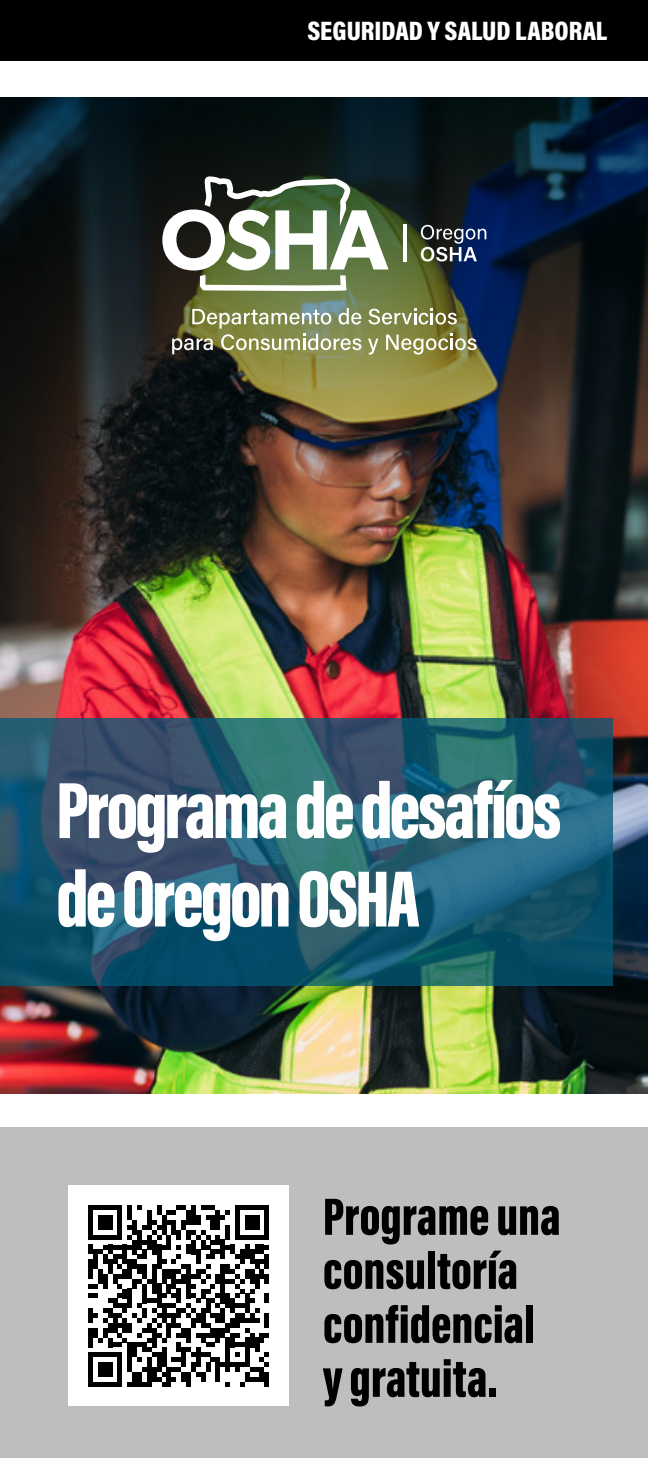
<style>
.page{position:relative;width:648px;height:1458px;background:#fff}
.page>*{position:absolute;margin:0;border:0;box-sizing:border-box;transform-origin:0 0}
.t1{font:900 82.12px/88.4px "Acumin Pro Extra Cond";letter-spacing:-.035em;color:#fff}
.t2{font:900 54px/54px "Acumin Pro Extra Cond";color:#000}
.t3{font:900 27px "Acumin Pro Cond";color:#fff}
</style>
<div class="page">
<div style="left:0;top:0;width:648px;height:61px;background:#000"></div>
<img style="left:0;top:547px;width:648px;height:547px">
<img style="left:0;top:97px;width:648px;height:450px">
<div style="left:0;top:1128px;width:648px;height:330px;background:#bcbec0"></div>
<div style="left:69px;top:1186px;width:220px;height:220px;background:#fff"></div>
<svg style="left:88px;top:1205px;width:181px;height:182px"></svg>
<div style="left:264px;top:1372px;width:5px;height:15px;background:#000"></div>
<hr style="left:403px;top:224px;width:3px;height:38px;background:#fff">
<svg style="left:162px;top:176px;width:227px;height:115px"></svg>
<svg style="left:421px;top:225px;width:65px;height:37px"></svg>
<svg style="left:368px;top:308px;width:89px;height:17px"></svg>
<svg style="left:172px;top:308px;width:189px;height:46px;background:#91966b"></svg>
<svg style="left:368px;top:339px;width:10px;height:16px"></svg>
<svg style="left:386px;top:334px;width:91px;height:21px"></svg>
<img style="left:0;top:718px;width:612px;height:268px">
<p class="t3" style="left:307px;top:13px;width:302px">SEGURIDAD Y SALUD LABORAL</p>
<h1 class="t1" style="left:56px;top:766px;width:507px">Programa de desafíos de Oregon OSHA</h1>
<p class="t2" style="left:323px;top:1189px;width:239px">Programe una consultoría confidencial y gratuita.</p>
</div>
